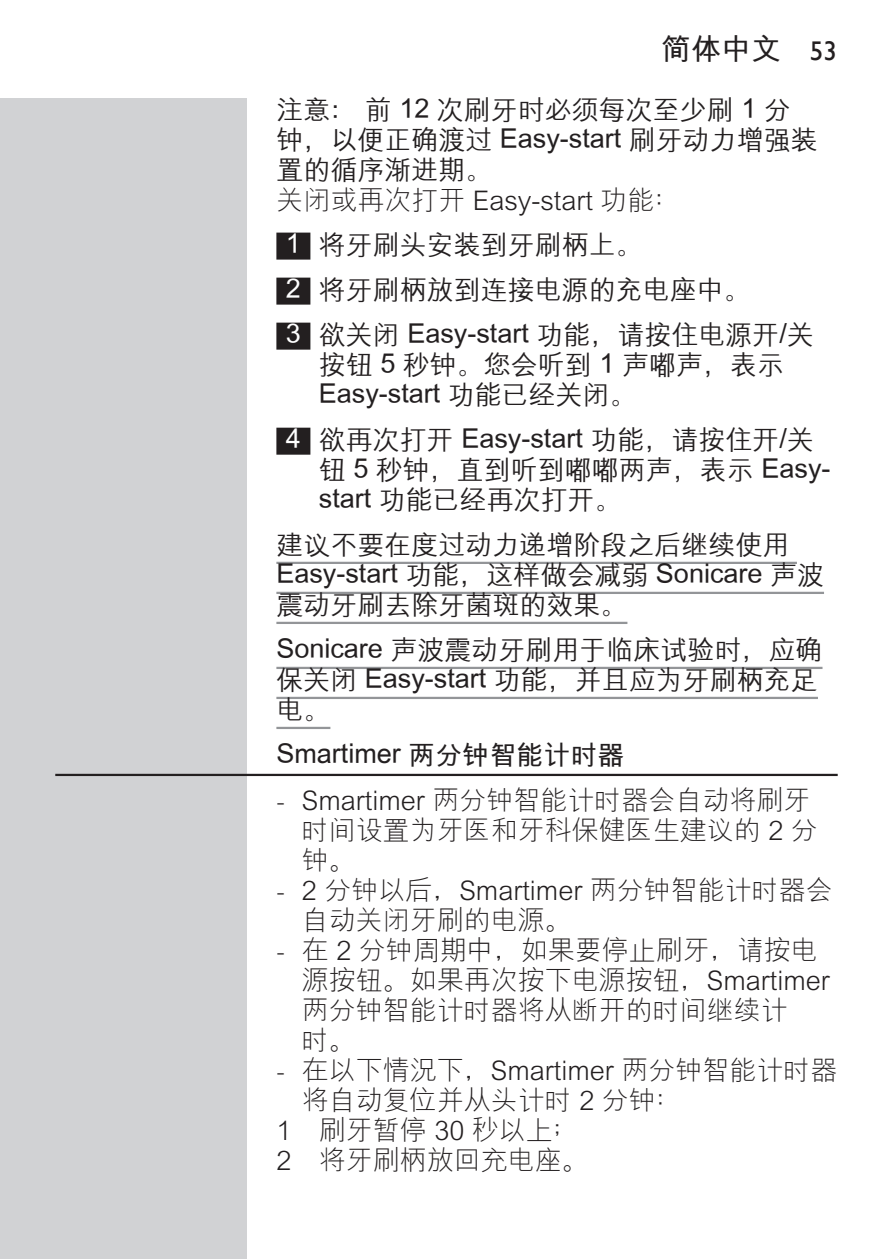
<style>
.page{position:relative;width:893px;height:1259px;background:#fff}
.page>*{position:absolute;margin:0;border:0;box-sizing:border-box;transform-origin:0 0}
.t1{font:30px "M Hei GB Bold";color:#231f20}
.t2{font:27px/30px "M Hei GB Medium";color:#231f20}
.t3{font:27px/30px "M Hei GB Light";color:#231f20}
.t4{font:27px "M Hei GB Bold";color:#231f20}
.s1{font-family:"Gill Sans Alt One WGL";font-size:27px}
.s2{color:#fff}
.s3{font-family:"Gill Sans Alt One WGL Light"}
</style>
<div class="page">
<div style="left:0;top:98px;width:247px;height:1161px;background:#d1d2d4"></div>
<div style="left:276px;top:233px;width:34px;height:27px;background:#231f20"></div>
<div style="left:276px;top:278px;width:34px;height:27px;background:#231f20"></div>
<div style="left:276px;top:323px;width:34px;height:27px;background:#231f20"></div>
<div style="left:276px;top:428px;width:34px;height:27px;background:#231f20"></div>
<hr style="left:276px;top:562px;width:521px;height:2px;background:#939598">
<hr style="left:276px;top:592px;width:548px;height:2px;background:#939598">
<hr style="left:276px;top:622px;width:351px;height:2px;background:#939598">
<hr style="left:276px;top:667px;width:546px;height:2px;background:#939598">
<hr style="left:276px;top:697px;width:542px;height:2px;background:#939598">
<hr style="left:276px;top:727px;width:54px;height:2px;background:#939598">
<hr style="left:55px;top:774px;width:783px;height:2px;background:#231f20">
<p class="t1" style="left:661px;top:34px;width:177px">简体中文 <span class="s1">53</span></p>
<p class="t2" style="left:276px;top:95px;width:543px">注意：前 12 次刷牙时必须每次至少刷 1 分钟，以便正确渡过 Easy-start 刷牙动力增强装置的循序渐进期。</p>
<p class="t3" style="left:276px;top:186px;width:407px">关闭或再次打开 Easy-start 功能：</p>
<p class="t2" style="left:286px;top:222px;width:530px;line-height:45px"><span class="s2">1</span> 将牙刷头安装到牙刷柄上。<br><span class="s2">2</span> 将牙刷柄放到连接电源的充电座中。<br><span class="s2">3</span> 欲关闭 Easy-start 功能，请按住电源开/关</p>
<p class="t2" style="left:319px;top:350px;width:467px">按钮 5 秒钟。您会听到 1 声嘟声，表示<br>Easy-start 功能已经关闭。</p>
<p class="t2" style="left:319px;top:425px;width:513px;text-indent:-33px"><span class="s2">4</span> 欲再次打开 Easy-start 功能，请按住开/关钮 5 秒钟，直到听到嘟嘟两声，表示 Easy&shy;start 功能已经再次打开。</p>
<p class="t2" style="left:276px;top:530px;width:549px">建议不要在度过动力递增阶段之后继续使用<br>Easy-start 功能，这样做会减弱 Sonicare 声波震动牙刷去除牙菌斑的效果。</p>
<p class="t2" style="left:276px;top:635px;width:548px">Sonicare 声波震动牙刷用于临床试验时，应确保关闭 Easy-start 功能，并且应为牙刷柄充足电。</p>
<p class="t4" style="left:276px;top:741px;width:350px">Smartimer 两分钟智能计时器</p>
<p class="t3" style="left:302px;top:786px;width:518px;text-indent:-26px"><span class="s3">-</span> Smartimer 两分钟智能计时器会自动将刷牙时间设置为牙医和牙科保健医生建议的 2 分钟。</p>
<p class="t3" style="left:302px;top:876px;width:533px;text-indent:-26px"><span class="s3">-</span> 2 分钟以后，Smartimer 两分钟智能计时器会自动关闭牙刷的电源。</p>
<p class="t3" style="left:302px;top:936px;width:529px;text-indent:-26px"><span class="s3">-</span> 在 2 分钟周期中，如果要停止刷牙，请按电源按钮。如果再次按下电源按钮，Smartimer两分钟智能计时器将从断开的时间继续计<br>时。</p>
<p class="t3" style="left:276px;top:1056px;width:563px"><span class="s3">-</span> 在以下情况下，Smartimer 两分钟智能计时器</p>
<p class="t3" style="left:302px;top:1086px;width:383px">将自动复位并从头计时 2 分钟：</p>
<p class="t3" style="left:276px;top:1116px;width:305px">1 刷牙暂停 30 秒以上；</p>
<p class="t3" style="left:276px;top:1146px;width:314px">2 将牙刷柄放回充电座。</p>
</div>
